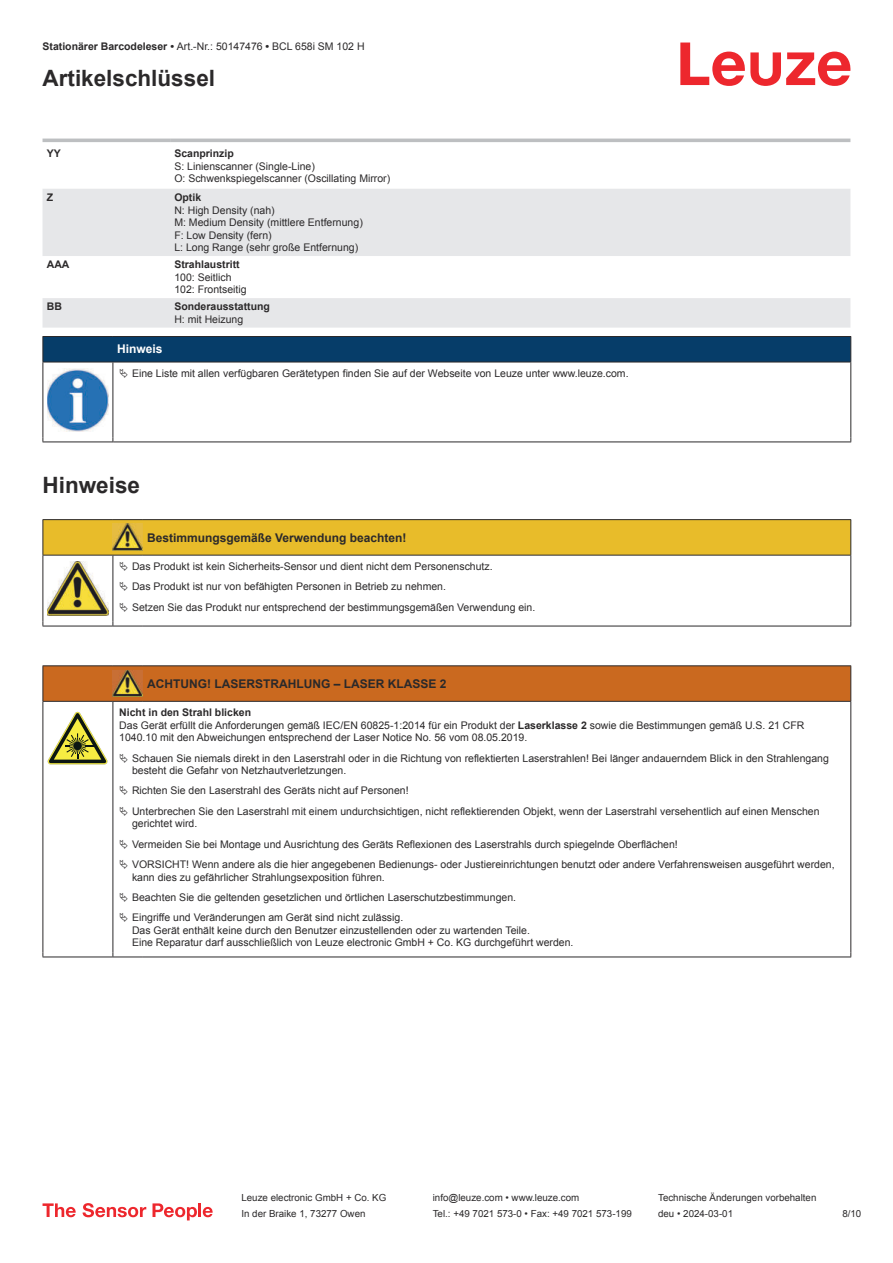
<style>
.page{position:relative;width:893px;height:1263px;background:#fff}
.page>*{position:absolute;margin:0;border:0;box-sizing:border-box;transform-origin:0 0}
.t1{font:700 22.5px "Arial";color:#2b292a}
.t2{font:700 12px "Arial";color:#2b292a}
.t3{font:700 12px "Arial";color:#fff}
.t4{font:10.5px/12.6px "Arial";color:#2b292a}
.t5{font:700 10.5px "Arial";color:#2b292a}
.t6{font:9.75px "Arial";color:#2b292a}
.s1{font-weight:700}
</style>
<div class="page">
<svg style="left:680px;top:43px;width:170px;height:43px"></svg>
<svg style="left:43px;top:138px;width:807px;height:1px"></svg>
<svg style="left:43px;top:189px;width:807px;height:139px;fill:#e6e7e9"></svg>
<hr style="left:43px;top:139px;width:127px;height:3px;background:#bdbfc1">
<hr style="left:170px;top:139px;width:680px;height:3px;background:#bdbfc1">
<svg style="left:43px;top:1203px;width:33px;height:14px"></svg>
<svg style="left:83px;top:1203px;width:63px;height:14px"></svg>
<svg style="left:153px;top:1203px;width:44px;height:17px"></svg>
<hr style="left:198px;top:1203px;width:3px;height:14px;background:#ed272d">
<svg style="left:203px;top:1207px;width:10px;height:10px"></svg>
<hr style="left:43px;top:362px;width:70px;height:1px;background:#2b292a">
<svg style="left:43px;top:336px;width:808px;height:26px;background:#083b65"></svg>
<hr style="left:113px;top:362px;width:738px;height:1px;background:#2b292a">
<hr style="left:43px;top:362px;width:1px;height:75px;background:#2b292a">
<hr style="left:113px;top:362px;width:1px;height:75px;background:#2b292a">
<hr style="left:850px;top:362px;width:1px;height:75px;background:#2b292a">
<hr style="left:43px;top:441px;width:70px;height:1px;background:#2b292a">
<hr style="left:113px;top:441px;width:738px;height:1px;background:#2b292a">
<img style="left:47px;top:368px;width:61px;height:63px">
<hr style="left:43px;top:519px;width:70px;height:1px;background:#2b292a">
<hr style="left:113px;top:519px;width:30px;height:1px;background:#2b292a">
<hr style="left:143px;top:519px;width:708px;height:1px;background:#2b292a">
<hr style="left:43px;top:626px;width:70px;height:1px;background:#2b292a">
<hr style="left:113px;top:626px;width:30px;height:1px;background:#2b292a">
<hr style="left:143px;top:626px;width:708px;height:1px;background:#2b292a">
<div style="left:44px;top:666px;width:806px;height:35px;background:#ca691f"></div>
<hr style="left:43px;top:665px;width:70px;height:1px;background:#2b292a">
<hr style="left:43px;top:666px;width:1px;height:35px;background:#2b292a">
<hr style="left:43px;top:701px;width:70px;height:1px;background:#2b292a">
<hr style="left:113px;top:665px;width:30px;height:1px;background:#2b292a">
<hr style="left:113px;top:701px;width:30px;height:1px;background:#2b292a">
<hr style="left:143px;top:665px;width:708px;height:1px;background:#2b292a">
<hr style="left:850px;top:666px;width:1px;height:35px;background:#2b292a">
<hr style="left:143px;top:701px;width:708px;height:1px;background:#2b292a">
<hr style="left:43px;top:702px;width:1px;height:250px;background:#2b292a">
<hr style="left:113px;top:702px;width:1px;height:250px;background:#2b292a">
<hr style="left:850px;top:702px;width:1px;height:250px;background:#2b292a">
<hr style="left:43px;top:956px;width:70px;height:1px;background:#2b292a">
<hr style="left:113px;top:956px;width:30px;height:1px;background:#2b292a">
<hr style="left:143px;top:956px;width:708px;height:1px;background:#2b292a">
<img style="left:113px;top:670px;width:30px;height:26px">
<svg style="left:47px;top:712px;width:60px;height:52px"></svg>
<svg style="left:43px;top:520px;width:808px;height:106px"></svg>
<p class="t4" style="left:43px;top:41px;width:324px"><span class="s1">Stationärer Barcodeleser •</span> Art.-Nr.: 50147476 <span class="s1">•</span> BCL 658i SM 102 H</p>
<h1 class="t1" style="left:43px;top:70px;width:174px">Artikelschlüssel</h1>
<p class="t5" style="left:47px;top:149px;width:16px">YY</p>
<p class="t5" style="left:174px;top:149px;width:61px">Scanprinzip</p>
<p class="t4" style="left:174px;top:161px;width:217px">S: Linienscanner (Single-Line)<br>O: Schwenkspiegelscanner (Oscillating Mirror)</p>
<p class="t5" style="left:47px;top:193px;width:8px">Z</p>
<p class="t5" style="left:174px;top:193px;width:28px">Optik</p>
<p class="t4" style="left:174px;top:204px;width:190px">N: High Density (nah)<br>M: Medium Density (mittlere Entfernung)<br>F: Low Density (fern)<br>L: Long Range (sehr große Entfernung)</p>
<p class="t5" style="left:47px;top:261px;width:24px">AAA</p>
<p class="t5" style="left:174px;top:261px;width:67px">Strahlaustritt</p>
<p class="t4" style="left:174px;top:272px;width:74px">100: Seitlich<br>102: Frontseitig</p>
<p class="t5" style="left:47px;top:303px;width:17px">BB</p>
<p class="t5" style="left:174px;top:303px;width:97px">Sonderausstattung</p>
<p class="t4" style="left:174px;top:314px;width:70px">H: mit Heizung</p>
<p class="t3" style="left:117px;top:345px;width:47px">Hinweis</p>
<p class="t4" style="left:132px;top:368px;width:498px">Eine Liste mit allen verfügbaren Gerätetypen finden Sie auf der Webseite von Leuze unter www.leuze.com.</p>
<h1 class="t1" style="left:43px;top:477px;width:99px">Hinweise</h1>
<p class="t2" style="left:147px;top:533px;width:261px">Bestimmungsgemäße Verwendung beachten!</p>
<p class="t4" style="left:132px;top:557px;width:405px;line-height:20.2px">Das Produkt ist kein Sicherheits-Sensor und dient nicht dem Personenschutz.<br>Das Produkt ist nur von befähigten Personen in Betrieb zu nehmen.<br>Setzen Sie das Produkt nur entsprechend der bestimmungsgemäßen Verwendung ein.</p>
<p class="t2" style="left:147px;top:679px;width:301px">ACHTUNG! LASERSTRAHLUNG – LASER KLASSE 2</p>
<p class="t4" style="left:119px;top:707px;width:687px"><span class="s1">Nicht in den Strahl blicken<br></span>Das Gerät erfüllt die Anforderungen gemäß IEC/EN 60825-1:2014 für ein Produkt der <span class="s1">Laserklasse 2</span> sowie die Bestimmungen gemäß U.S. 21 CFR<br>1040.10 mit den Abweichungen entsprechend der Laser Notice No. 56 vom 08.05.2019.</p>
<p class="t4" style="left:132px;top:752px;width:698px">Schauen Sie niemals direkt in den Laserstrahl oder in die Richtung von reflektierten Laserstrahlen! Bei länger andauerndem Blick in den Strahlengang besteht die Gefahr von Netzhautverletzungen.</p>
<p class="t4" style="left:132px;top:782px;width:689px;line-height:20.2px">Richten Sie den Laserstrahl des Geräts nicht auf Personen!<br>Unterbrechen Sie den Laserstrahl mit einem undurchsichtigen, nicht reflektierenden Objekt, wenn der Laserstrahl versehentlich auf einen Menschen</p>
<p class="t4" style="left:132px;top:814px;width:704px;line-height:20.2px">gerichtet wird.<br>Vermeiden Sie bei Montage und Ausrichtung des Geräts Reflexionen des Laserstrahls durch spiegelnde Oberflächen!<br>VORSICHT! Wenn andere als die hier angegebenen Bedienungs- oder Justiereinrichtungen benutzt oder andere Verfahrensweisen ausgeführt werden,</p>
<p class="t4" style="left:132px;top:868px;width:386px;line-height:20.2px">kann dies zu gefährlicher Strahlungsexposition führen.<br>Beachten Sie die geltenden gesetzlichen und örtlichen Laserschutzbestimmungen.<br>Eingriffe und Veränderungen am Gerät sind nicht zulässig.</p>
<p class="t4" style="left:132px;top:925px;width:443px">Das Gerät enthält keine durch den Benutzer einzustellenden oder zu wartenden Teile.<br>Eine Reparatur darf ausschließlich von Leuze electronic GmbH + Co. KG durchgeführt werden.</p>
<p class="t6" style="left:241px;top:1194px;width:146px">Leuze electronic GmbH + Co. KG</p>
<p class="t6" style="left:433px;top:1194px;width:148px">info@leuze.com • www.leuze.com</p>
<p class="t6" style="left:658px;top:1194px;width:160px">Technische Änderungen vorbehalten</p>
<p class="t6" style="left:241px;top:1210px;width:126px">In der Braike 1, 73277 Owen</p>
<p class="t6" style="left:433px;top:1210px;width:201px">Tel.: +49 7021 573-0 • Fax: +49 7021 573-199</p>
<p class="t6" style="left:658px;top:1210px;width:76px">deu • 2024-03-01</p>
<p class="t6" style="left:842px;top:1210px;width:20px">8 /10</p>
</div>
